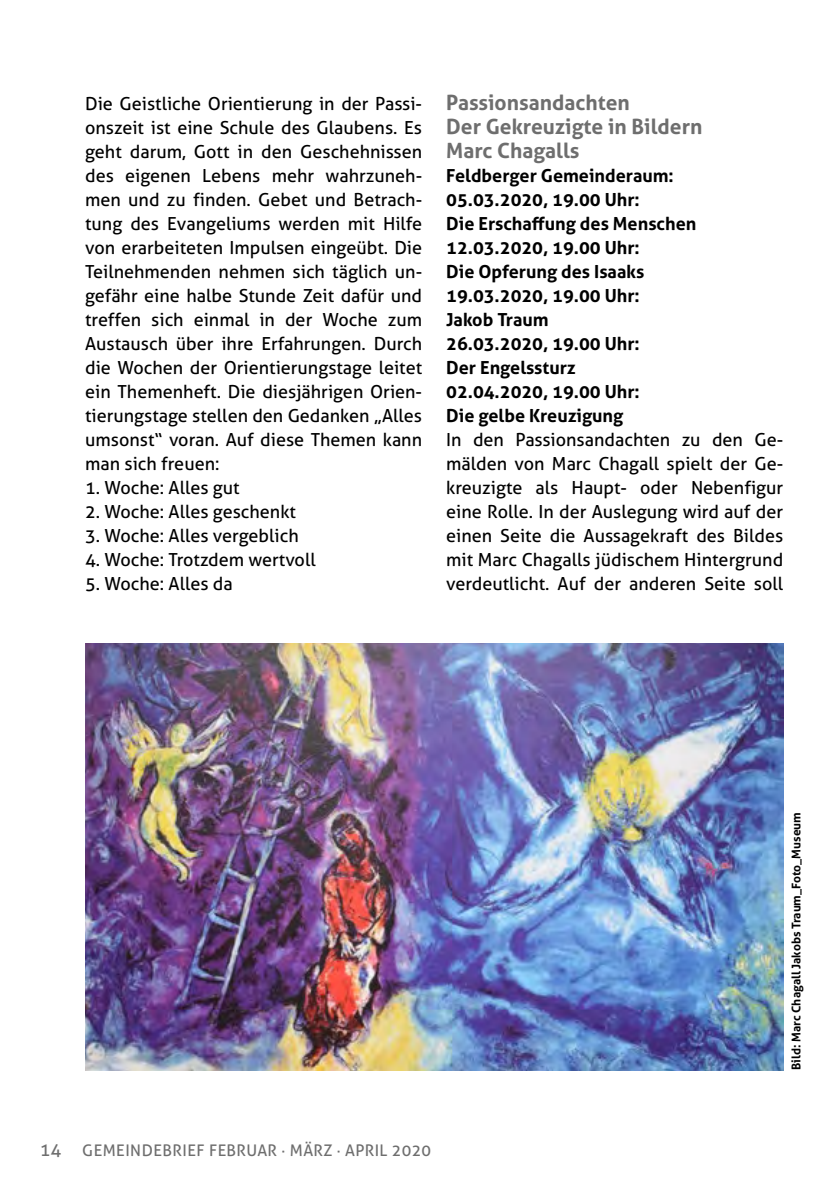
<style>
.page{position:relative;width:840px;height:1191px;background:#fff}
.page>*{position:absolute;margin:0;border:0;box-sizing:border-box;transform-origin:0 0}
.t1{font:700 21px/24px "Aller";color:#6e6e6e}
.t2{font:18px/24px "Aller";color:#000;text-align:justify}
.t3{font:700 18px/24px "Aller";color:#000}
.t4{font:16px "Aller";letter-spacing:.02em;color:#6e6e6e}
.t5{font:700 12px "Aller";color:#000}
.s1{font-size:18px}
</style>
<div class="page">
<img style="left:85px;top:644px;width:697px;height:426px">
<p class="t2" style="left:85px;top:92px;width:338px">Die Geistliche Orientierung in der Passi&shy;onszeit ist eine Schule des Glaubens. Es geht darum, Gott in den Geschehnissen des eigenen Lebens mehr wahrzuneh&shy;men und zu finden. Gebet und Betrach&shy;tung des Evangeliums werden mit Hilfe von erarbeiteten Impulsen eingeübt. Die Teilnehmenden nehmen sich täglich un&shy;gefähr eine halbe Stunde Zeit dafür und treffen sich einmal in der Woche zum Austausch über ihre Erfahrungen. Durch die Wochen der Orientierungstage leitet ein Themenheft. Die diesjährigen Orien&shy;tierungstage stellen den Gedanken „Alles umsonst“ voran. Auf diese Themen kann man sich freuen:</p>
<p class="t2" style="left:85px;top:476px;width:156px">1. Woche: Alles gut</p>
<p class="t2" style="left:85px;top:500px;width:212px">2. Woche: Alles geschenkt</p>
<p class="t2" style="left:85px;top:524px;width:215px">3. Woche: Alles vergeblich</p>
<p class="t2" style="left:85px;top:548px;width:232px">4. Woche: Trotzdem wertvoll</p>
<p class="t2" style="left:85px;top:572px;width:149px">5. Woche: Alles da</p>
<p class="t1" style="left:446px;top:91px;width:257px">Passionsandachten<br>Der Gekreuzigte in Bildern<br>Marc Chagalls</p>
<p class="t3" style="left:446px;top:164px;width:251px">Feldberger Gemeinderaum:<br>05.03.2020, 19.00 Uhr:<br>Die Erschaffung des Menschen<br>12.03.2020, 19.00 Uhr:<br>Die Opferung des Isaaks<br>19.03.2020, 19.00 Uhr:<br>Jakob Traum<br>26.03.2020, 19.00 Uhr:<br>Der Engelssturz<br>02.04.2020, 19.00 Uhr:<br>Die gelbe Kreuzigung</p>
<p class="t2" style="left:446px;top:428px;width:338px">In den Passionsandachten zu den Ge&shy;mälden von Marc Chagall spielt der Ge&shy;kreuzigte als Haupt- oder Nebenfigur eine Rolle. In der Auslegung wird auf der einen Seite die Aussagekraft des Bildes mit Marc Chagalls jüdischem Hintergrund verdeutlicht. Auf der anderen Seite soll</p>
<p class="t4" style="left:40px;top:1140px;width:393px"><span class="s1">14</span> GEMEINDEBRIEF FEBRUAR · MÄRZ · APRIL 2020</p>
<p class="t5" style="left:788px;top:1070px;width:259px;rotate:-90deg">Bild: Marc Chagall Jakobs Traum_Foto_Museum</p>
</div>
